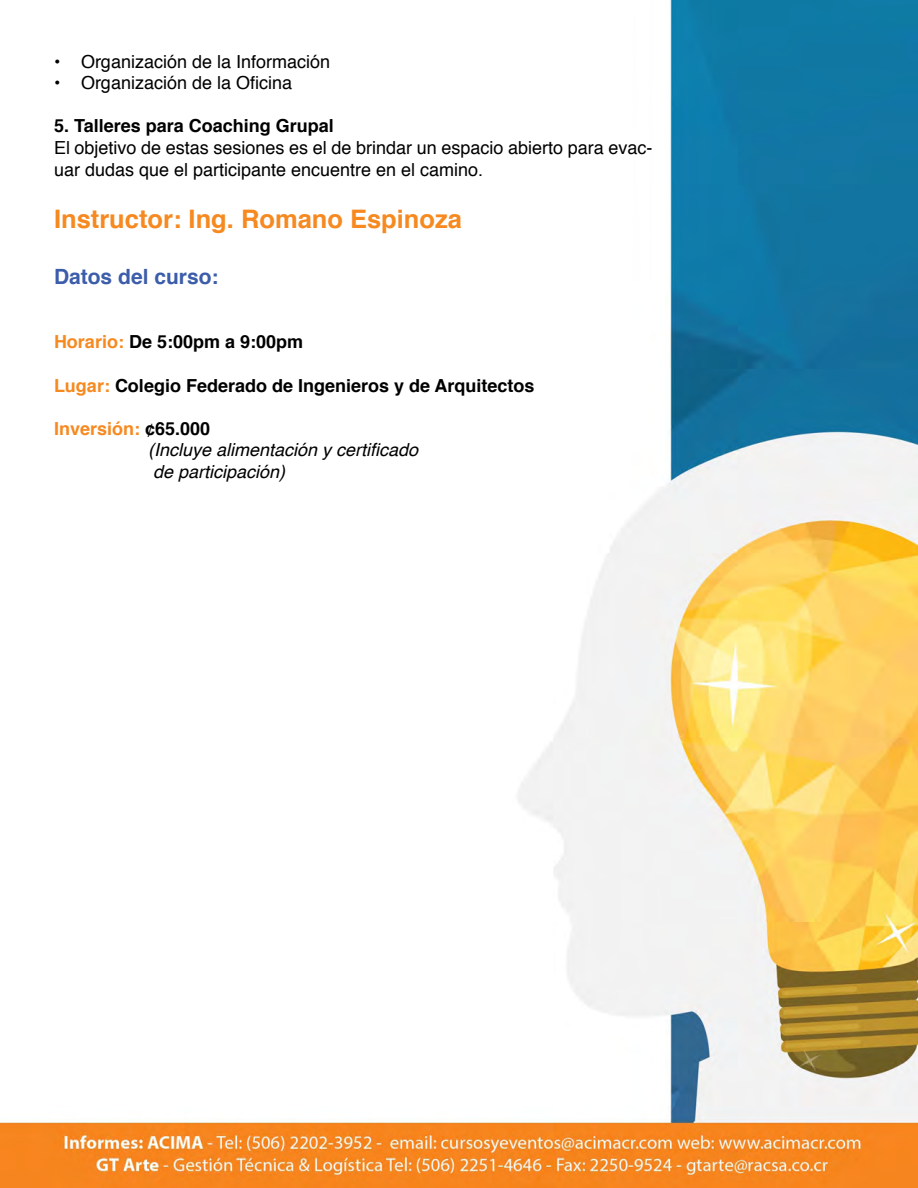
<style>
.page{position:relative;width:918px;height:1188px;background:#fff}
.page>*{position:absolute;margin:0;border:0;box-sizing:border-box;transform-origin:0 0}
.t1{font:700 25.5px "Helvetica";color:#f6891f}
.t2{font:700 21px "Helvetica";color:#3c5daa}
.t3{font:18px/21.6px "Helvetica";color:#000}
.t4{font:700 18px "Helvetica";color:#000}
.t5{font:italic 18px/21.6px "Helvetica";color:#000}
.s1{color:#f6891f}
.s2{font-weight:700;font-style:normal;color:#f6891f}
.s3{font-weight:700;font-style:normal}
</style>
<div class="page">
<img style="left:0;top:0;width:918px;height:1188px">
<p class="t3" style="left:54px;top:51px;width:278px">• Organización de la Información</p>
<p class="t3" style="left:54px;top:73px;width:240px">• Organización de la Oficina</p>
<p class="t4" style="left:54px;top:111px;width:281px">5. Talleres para Coaching Grupal</p>
<p class="t3" style="left:54px;top:137px;width:600px">El objetivo de estas sesiones es el de brindar un espacio abierto para evac&shy;uar dudas que el participante encuentre en el camino.</p>
<h1 class="t1" style="left:54px;top:198px;width:410px">Instructor: Ing. Romano Espinoza</h1>
<p class="t2" style="left:54px;top:259px;width:166px">Datos del curso:</p>
<p class="t4" style="left:54px;top:327px;width:251px"><span class="s1">Horario:</span> De 5:00pm a 9:00pm</p>
<p class="t4" style="left:54px;top:371px;width:482px"><span class="s1">Lugar:</span> Colegio Federado de Ingenieros y de Arquitectos</p>
<p class="t5" style="left:148px;top:418px;width:272px;text-indent:-94px"><span class="s2">Inversión:</span> <span class="s3">¢65.000<br></span>(Incluye alimentación y certificado de participación)</p>
</div>
